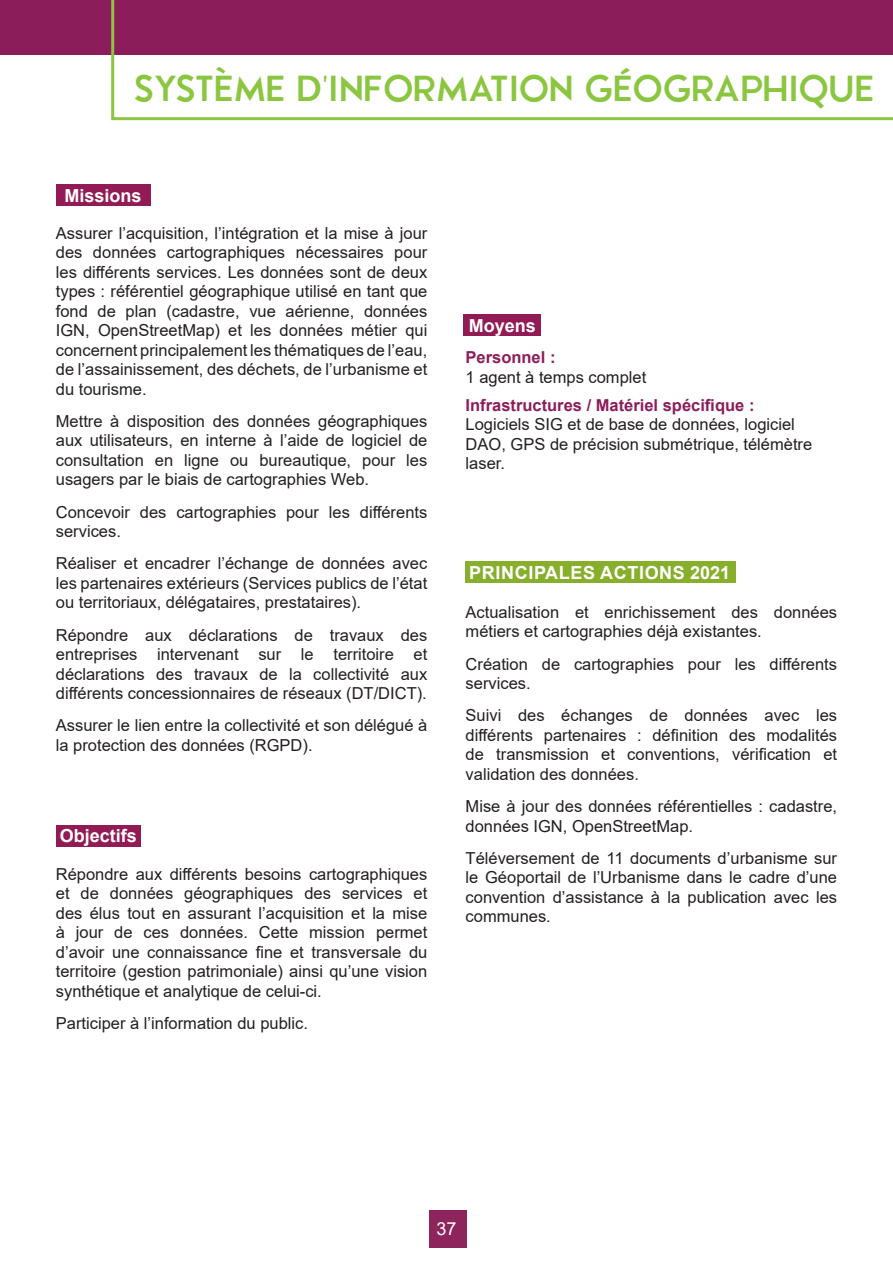
<style>
.page{position:relative;width:893px;height:1263px;background:#fff}
.page>*{position:absolute;margin:0;border:0;box-sizing:border-box;transform-origin:0 0}
.t1{font:900 36px "Zeronero";color:#8bc640}
.t2{font:700 18px "Arial";color:#fff}
.t3{font:700 18px "Arial";letter-spacing:.035em;color:#fff}
.t4{font:18px "Arial";color:#fff}
.t5{font:16.5px/19.5px "Arial";color:#231f20;text-align:justify}
.s1{font-weight:700;color:#8c1d5b}
</style>
<div class="page">
<div style="left:429px;top:1210px;width:37px;height:37px;background:#8d245b"></div>
<div style="left:0;top:0;width:893px;height:55px;background:#8c1d5b"></div>
<div style="left:466px;top:561px;width:270px;height:22px;background:#87af2c"></div>
<div style="left:56px;top:185px;width:94px;height:21px;background:#921b55"></div>
<div style="left:463px;top:314px;width:78px;height:22px;background:#921b55"></div>
<div style="left:56px;top:825px;width:85px;height:21px;background:#921b55"></div>
<svg style="left:111px;top:0;width:782px;height:120px"></svg>
<p class="t1" style="left:133px;top:66px;width:743px">SYSTÈME D'INFORMATION GÉOGRAPHIQUE</p>
<p class="t2" style="left:65px;top:183px;width:79px">Missions</p>
<p class="t5" style="left:56px;top:223px;width:373px">Assurer l’acquisition, l’intégration et la mise à jour des données cartographiques nécessaires pour les différents services. Les données sont de deux types : référentiel géographique utilisé en tant que fond de plan (cadastre, vue aérienne, données IGN, OpenStreetMap) et les données métier qui concernent principalement les thématiques de l’eau, de l’assainissement, des déchets, de l’urbanisme et du tourisme.</p>
<p class="t5" style="left:56px;top:411px;width:373px">Mettre à disposition des données géographiques aux utilisateurs, en interne à l’aide de logiciel de consultation en ligne ou bureautique, pour les usagers par le biais de cartographies Web.</p>
<p class="t5" style="left:56px;top:502px;width:373px">Concevoir des cartographies pour les différents services.</p>
<p class="t5" style="left:56px;top:554px;width:373px">Réaliser et encadrer l’échange de données avec les partenaires extérieurs (Services publics de l’état ou territoriaux, délégataires, prestataires).</p>
<p class="t5" style="left:56px;top:625px;width:373px">Répondre aux déclarations de travaux des entreprises intervenant sur le territoire et déclarations des travaux de la collectivité aux différents concessionnaires de réseaux (DT/DICT).</p>
<p class="t5" style="left:56px;top:716px;width:373px">Assurer le lien entre la collectivité et son délégué à la protection des données (RGPD).</p>
<p class="t2" style="left:60px;top:823px;width:79px">Objectifs</p>
<p class="t5" style="left:56px;top:864px;width:373px">Répondre aux différents besoins cartographiques et de données géographiques des services et des élus tout en assurant l’acquisition et la mise à jour de ces données. Cette mission permet d’avoir une connaissance fine et transversale du territoire (gestion patrimoniale) ainsi qu’une vision synthétique et analytique de celui-ci.</p>
<p class="t5" style="left:56px;top:1013px;width:254px">Participer à l’information du public.</p>
<p class="t2" style="left:469px;top:313px;width:69px">Moyens</p>
<p class="t5" style="left:466px;top:348px;width:182px"><span class="s1">Personnel :<br></span>1 agent à temps complet</p>
<p class="t5" style="left:466px;top:395px;width:348px;text-align:left"><span class="s1">Infrastructures / Matériel spécifique :<br></span>Logiciels SIG et de base de données, logiciel DAO, GPS de précision submétrique, télémètre laser.</p>
<p class="t3" style="left:469px;top:560px;width:263px">PRINCIPALES ACTIONS 2021</p>
<p class="t5" style="left:466px;top:602px;width:373px">Actualisation et enrichissement des données métiers et cartographies déjà existantes.</p>
<p class="t5" style="left:466px;top:654px;width:373px">Création de cartographies pour les différents services.</p>
<p class="t5" style="left:466px;top:706px;width:373px">Suivi des échanges de données avec les différents partenaires : définition des modalités de transmission et conventions, vérification et validation des données.</p>
<p class="t5" style="left:466px;top:796px;width:373px">Mise à jour des données référentielles : cadastre, données IGN, OpenStreetMap.</p>
<p class="t5" style="left:466px;top:848px;width:373px">Téléversement de 11 documents d’urbanisme sur le Géoportail de l’Urbanisme dans le cadre d’une convention d’assistance à la publication avec les communes.</p>
<p class="t4" style="left:436px;top:1216px;width:22px">37</p>
</div>
